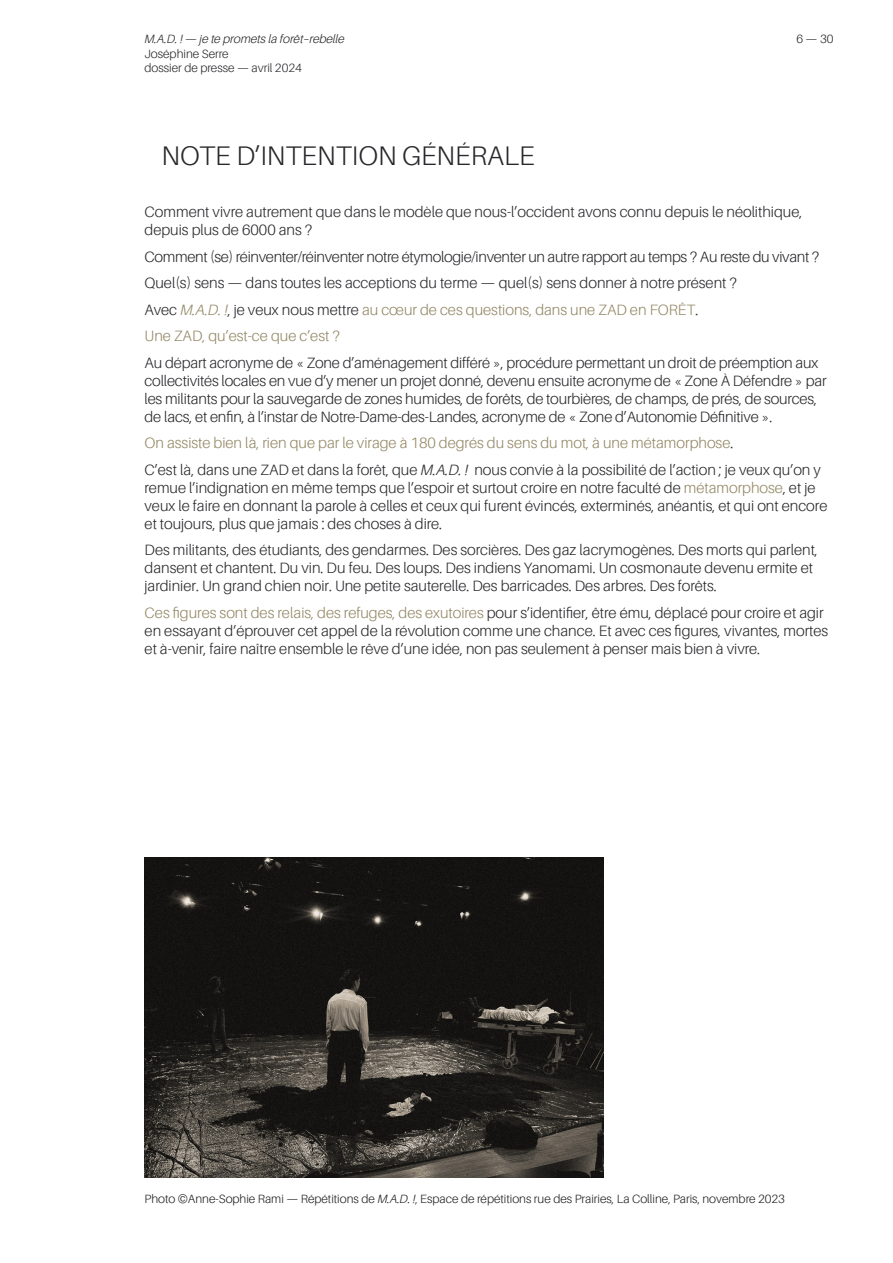
<style>
.page{position:relative;width:893px;height:1263px;background:#fff}
.page>*{position:absolute;margin:0;border:0;box-sizing:border-box;transform-origin:0 0}
.Titres{font:300 27px "Amiamie";color:#28272b}
.texte_de_labeur{font:300 15px/18px "Amiamie";color:#28272b}
.texte_de_labeur-2{font:300 15px "Amiamie";color:#938765}
.texte_de_labeur-3{font:300 15px "Amiamie";letter-spacing:-.02em;color:#28272b}
.t1{font:300 12px "Amiamie";color:#231f20}
.t2{font:300 12px/14.4px "Amiamie";color:#28272b}
.s1{font-style:italic}
.s2{color:#28272b}
.s3{color:#938765}
</style>
<div class="page">
<img style="left:145px;top:857px;width:459px;height:321px">
<p class="t2" style="left:145px;top:32px;width:202px"><span class="s1">M.A.D. !</span> — <span class="s1">je te promets la forêt–rebelle<br></span>Joséphine Serre<br>dossier de presse — avril 2024</p>
<p class="t2" style="left:796px;top:32px;width:39px">6 — 30</p>
<p class="Titres" style="left:162px;top:138px;width:375px">NOTE D’INTENTION GÉNÉRALE</p>
<p class="texte_de_labeur" style="left:145px;top:204px;width:659px">Comment vivre autrement que dans le modèle que nous-l’occident avons connu depuis le néolithique, depuis plus de 6000 ans ?</p>
<p class="texte_de_labeur-3" style="left:145px;top:247px;width:676px">Comment (se) réinventer/réinventer notre étymologie/inventer un autre rapport au temps ? Au reste du vivant ?</p>
<p class="texte_de_labeur" style="left:145px;top:275px;width:594px">Quel(s) sens — dans toutes les acceptions du terme — quel(s) sens donner à notre présent ?</p>
<p class="texte_de_labeur-2" style="left:145px;top:300px;width:555px"><span class="s2">Avec</span> <span class="s1">M.A.D. !</span><span class="s2">, je veux nous mettre</span> au cœur de ces questions, dans une ZAD en FORÊT<span class="s2">.</span></p>
<p class="texte_de_labeur-2" style="left:145px;top:326px;width:197px">Une ZAD, qu’est-ce que c’est ?</p>
<p class="texte_de_labeur" style="left:145px;top:354px;width:684px">Au départ acronyme de « Zone d’aménagement différé », procédure permettant un droit de préemption aux collectivités locales en vue d’y mener un projet donné, devenu ensuite acronyme de « Zone À Défendre » par les militants pour la sauvegarde de zones humides, de forêts, de tourbières, de champs, de prés, de sources, de lacs, et enfin, à l’instar de Notre-Dame-des-Landes, acronyme de « Zone d’Autonomie Définitive ».</p>
<p class="texte_de_labeur-2" style="left:145px;top:433px;width:590px">On assiste bien là, rien que par le virage à 180 degrés du sens du mot, à une métamorphose<span class="s2">.</span></p>
<p class="texte_de_labeur" style="left:145px;top:461px;width:684px">C’est là, dans une ZAD et dans la forêt, que <span class="s1">M.A.D. !</span> nous convie à la possibilité de l’action ; je veux qu’on y remue l’indignation en même temps que l’espoir et surtout croire en notre faculté de <span class="s3">métamorphose</span>, et je veux le faire en donnant la parole à celles et ceux qui furent évincés, exterminés, anéantis, et qui ont encore et toujours, plus que jamais : des choses à dire.</p>
<p class="texte_de_labeur" style="left:145px;top:542px;width:675px">Des militants, des étudiants, des gendarmes. Des sorcières. Des gaz lacrymogènes. Des morts qui parlent, dansent et chantent. Du vin. Du feu. Des loups. Des indiens Yanomami. Un cosmonaute devenu ermite et jardinier. Un grand chien noir. Une petite sauterelle. Des barricades. Des arbres. Des forêts.</p>
<p class="texte_de_labeur" style="left:145px;top:604px;width:685px"><span class="s3">Ces figures sont des relais, des refuges, des exutoires</span> pour s’identifier, être ému, déplacé pour croire et agir en essayant d’éprouver cet appel de la révolution comme une chance. Et avec ces figures, vivantes, mortes et à-venir, faire naître ensemble le rêve d’une idée, non pas seulement à penser mais bien à vivre.</p>
<p class="t1" style="left:145px;top:1191px;width:642px">Photo ©Anne-Sophie Rami — Répétitions de <span class="s1">M.A.D. !</span>, Espace de répétitions rue des Prairies, La Colline, Paris, novembre 2023</p>
</div>
